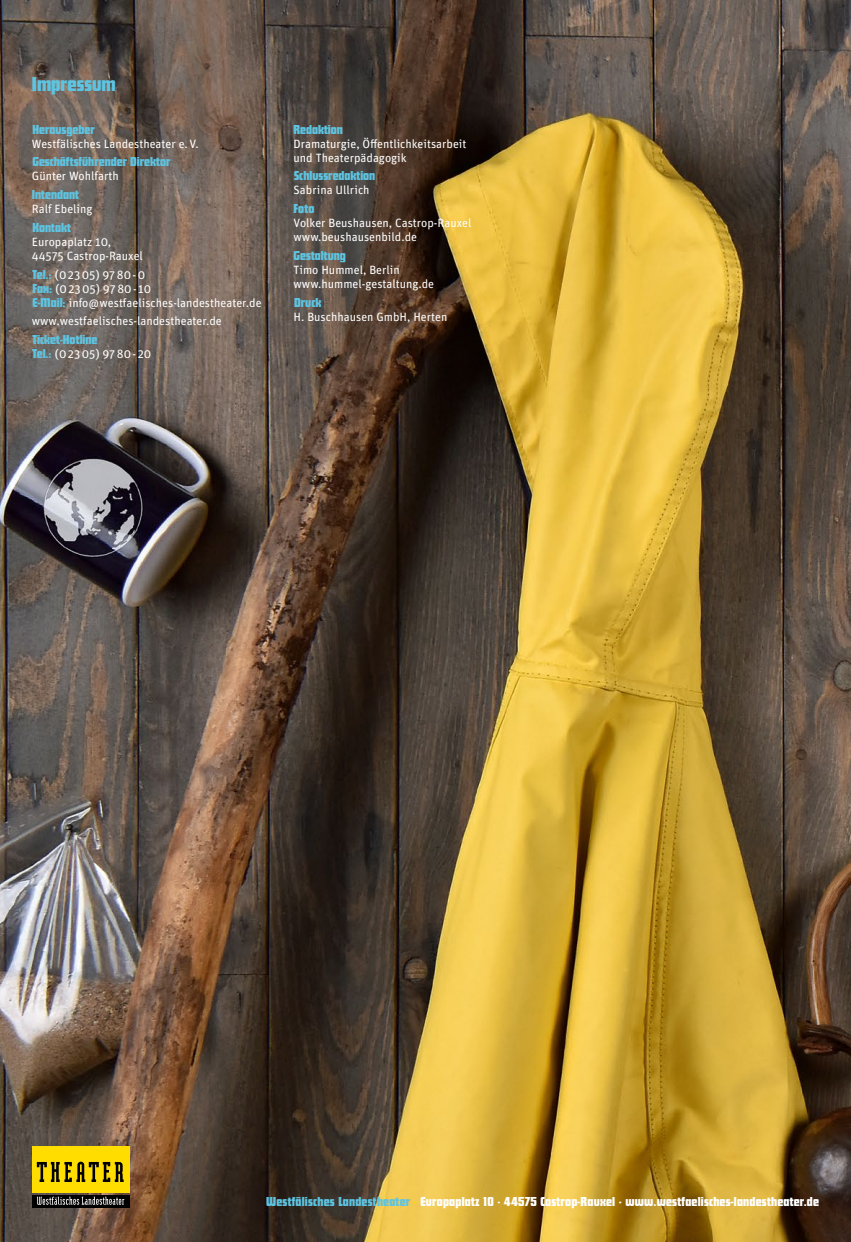
<style>
.page{position:relative;width:851px;height:1242px;background:#fff}
.page>*{position:absolute;margin:0;border:0;box-sizing:border-box;transform-origin:0 0}
.t1{font:21px "Futura Dis D";color:#5ec4e1}
.t2{font:13.5px "Futura Dis D";color:#5ec4e1}
.t3{font:13.5px "Futura Dis D";letter-spacing:.015em;color:#fff}
.t4{font:12px/14.1px "Unit Pro";color:#fff}
.s1{font-family:"Futura Dis D";font-size:13.5px;color:#5ec4e1}
.s2{color:#5ec4e1}
.s3{color:#fd0}
</style>
<div class="page">
<img style="left:0;top:0;width:850px;height:1242px">
<div style="left:32px;top:1146px;width:97px;height:46px;background:#fd0"></div>
<svg style="left:32px;top:1195px;width:97px;height:12px"></svg>
<svg style="left:37px;top:1196px;width:87px;height:8px"></svg>
<svg style="left:37px;top:1161px;width:87px;height:21px"></svg>
<h1 class="t1" style="left:32px;top:72px;width:85px">Impressum</h1>
<p class="t2" style="left:32px;top:121px;width:64px">Herausgeber</p>
<p class="t4" style="left:32px;top:136px;width:168px">Westfälisches Landestheater e. V.</p>
<p class="t2" style="left:32px;top:154px;width:139px">Geschäftsführender Direktor</p>
<p class="t4" style="left:32px;top:169px;width:88px">Günter Wohlfarth</p>
<p class="t2" style="left:32px;top:187px;width:49px">Intendant</p>
<p class="t4" style="left:32px;top:201px;width:62px">Ralf Ebeling</p>
<p class="t2" style="left:32px;top:219px;width:40px">Kontakt</p>
<p class="t4" style="left:32px;top:234px;width:113px">Europaplatz 10,<br>44575 Castrop-Rauxel</p>
<p class="t4" style="left:32px;top:267px;width:230px"><span class="s1">Tel.:</span> (0 23 05) 97 80 - 0<br><span class="s1">Fax:</span> (0 23 05) 97 80 - 10<br><span class="s1">E-Mail:</span> info @ westfaelisches-landestheater.de</p>
<p class="t4" style="left:32px;top:314px;width:191px">www.westfaelisches-landestheater.de</p>
<p class="t2" style="left:32px;top:332px;width:67px">Ticket-Hotline</p>
<p class="t4" style="left:32px;top:346px;width:120px"><span class="s1">Tel.:</span> (0 23 05) 97 80 - 20</p>
<p class="t2" style="left:293px;top:121px;width:51px">Redaktion</p>
<p class="t4" style="left:293px;top:136px;width:174px">Dramaturgie, Öffentlichkeitsarbeit und Theaterpädagogik</p>
<p class="t2" style="left:294px;top:168px;width:83px">Schlussredaktion</p>
<p class="t4" style="left:293px;top:183px;width:78px">Sabrina Ullrich</p>
<p class="t2" style="left:293px;top:201px;width:22px">Foto</p>
<p class="t4" style="left:293px;top:215px;width:179px">Volker Beushausen, Castrop-Rauxel www.beushausenbild.de</p>
<p class="t2" style="left:293px;top:248px;width:54px">Gestaltung</p>
<p class="t4" style="left:293px;top:262px;width:142px">Timo Hummel, Berlin www.hummel-gestaltung.de</p>
<p class="t2" style="left:294px;top:294px;width:29px">Druck</p>
<p class="t4" style="left:293px;top:309px;width:155px">H. Buschhausen GmbH, Herten</p>
<p class="t3" style="left:266px;top:1194px;width:554px"><span class="s2">Westfälisches Landestheater</span> <span class="s3">·</span> Europaplatz 10 · 44575 Castrop-Rauxel · www.westfaelisches-landestheater.de</p>
</div>
